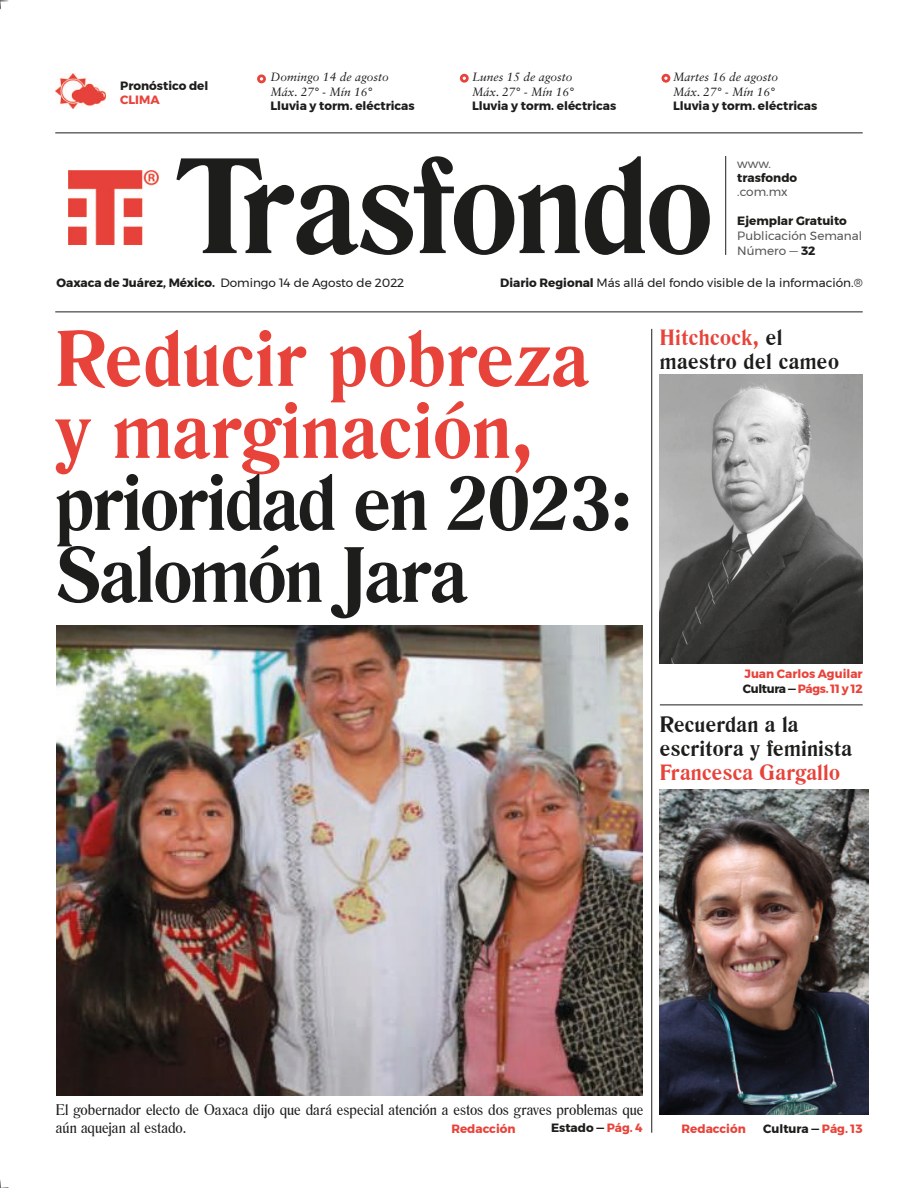
<style>
.page{position:relative;width:918px;height:1188px;background:#fff}
.page>*{position:absolute;margin:0;border:0;box-sizing:border-box;transform-origin:0 0}
.t1{font:700 75px/72px "Romana BT";color:#e8433a}
.t2{font:700 75px/72px "Romana BT";letter-spacing:-.03em;color:#1d1d1b}
.t3{font:700 21px/24px "Romana BT";letter-spacing:.01em;color:#1d1d1b}
.t4{font:700 21px "Romana BT";letter-spacing:.01em;color:#e8433a}
.t5{font:15px/18px "Romana BT";color:#1d1d1b}
.t6{font:700 12px "Montserrat";color:#1d1d1b}
.t7{font:12px "Montserrat";color:#1d1d1b}
.t8{font:italic 12px/14.4px "Sabon LT Std";color:#1d1d1b}
.t9{font:700 12px/14.9px "Montserrat";color:#e8433a}
.t10{font:12px/15px "Montserrat";color:#575756}
.s1{font-weight:700;color:#1d1d1b}
.s2{font-weight:700}
.s3{color:#e8433a}
.s4{color:#1d1d1b}
</style>
<div class="page">
<svg style="left:0;top:0;width:8px;height:9px"></svg>
<svg style="left:0;top:1180px;width:8px;height:8px"></svg>
<hr style="left:55px;top:312px;width:808px;height:1px;background:#1d1d1b">
<hr style="left:55px;top:132px;width:808px;height:1px;background:#1d1d1b">
<svg style="left:257px;top:74px;width:9px;height:9px"></svg>
<svg style="left:460px;top:74px;width:9px;height:9px"></svg>
<svg style="left:662px;top:74px;width:8px;height:9px"></svg>
<hr style="left:725px;top:156px;width:1px;height:99px;background:#1d1d1b">
<svg style="left:176px;top:156px;width:534px;height:99px"></svg>
<img style="left:69px;top:171px;width:90px;height:73px">
<img style="left:55px;top:74px;width:50px;height:35px">
<hr style="left:660px;top:705px;width:203px;height:1px;background:#1d1d1b">
<img style="left:660px;top:374px;width:203px;height:289px">
<img style="left:660px;top:790px;width:208px;height:324px">
<hr style="left:651px;top:329px;width:1px;height:804px;background:#1d1d1b">
<img style="left:57px;top:626px;width:586px;height:469px">
<p class="t6" style="left:120px;top:76px;width:90px">Pronóstico del</p>
<p class="t9" style="left:120px;top:92px;width:41px">CLIMA</p>
<p class="t8" style="left:270px;top:70px;width:120px">Domingo 14 de agosto<br>Máx. 27° - Mín 16°</p>
<p class="t6" style="left:270px;top:96px;width:146px">Lluvia y torm. eléctricas</p>
<p class="t8" style="left:472px;top:70px;width:103px">Lunes 15 de agosto<br>Máx. 27° - Mín 16°</p>
<p class="t6" style="left:472px;top:96px;width:146px">Lluvia y torm. eléctricas</p>
<p class="t8" style="left:673px;top:70px;width:107px">Martes 16 de agosto<br>Máx. 27° - Mín 16°</p>
<p class="t6" style="left:673px;top:96px;width:146px">Lluvia y torm. eléctricas</p>
<p class="t10" style="left:737px;top:156px;width:35px">www.</p>
<p class="t6" style="left:737px;top:168px;width:61px">trasfondo</p>
<p class="t10" style="left:737px;top:185px;width:52px">.com.mx</p>
<p class="t6" style="left:737px;top:211px;width:111px">Ejemplar Gratuito</p>
<p class="t10" style="left:737px;top:228px;width:126px">Publicación Semanal<br>Número — <span class="s1">32</span></p>
<p class="t7" style="left:57px;top:274px;width:349px"><span class="s2">Oaxaca de Juárez, México.</span> Domingo 14 de Agosto de 2022</p>
<p class="t7" style="left:500px;top:274px;width:364px"><span class="s2">Diario Regional</span> Más allá del fondo visible de la información.®</p>
<h1 class="t1" style="left:55px;top:322px;width:536px">Reducir pobreza y marginación,</h1>
<h1 class="t2" style="left:55px;top:466px;width:579px">prioridad en 2023:<br>Salomón Jara</h1>
<h2 class="t3" style="left:660px;top:325px;width:181px"><span class="s3">Hitchcock,</span> el maestro del cameo</h2>
<p class="t9" style="left:743px;top:667px;width:121px">Juan Carlos Aguilar<br><span class="s4">Cultura ―</span> Págs. 11 y 12</p>
<h2 class="t3" style="left:660px;top:712px;width:194px">Recuerdan a la escritora y feminista</h2>
<h2 class="t4" style="left:660px;top:760px;width:182px">Francesca Gargallo</h2>
<p class="t5" style="left:56px;top:1100px;width:589px">El gobernador electo de Oaxaca dijo que dará especial atención a estos dos graves problemas que aún aquejan al estado.</p>
<p class="t9" style="left:451px;top:1121px;width:66px">Redacción</p>
<p class="t6" style="left:551px;top:1118px;width:93px">Estado ― <span class="s3">Pág. 4</span></p>
<p class="t9" style="left:682px;top:1121px;width:66px">Redacción</p>
<p class="t6" style="left:763px;top:1119px;width:101px">Cultura ― <span class="s3">Pág. 13</span></p>
</div>
